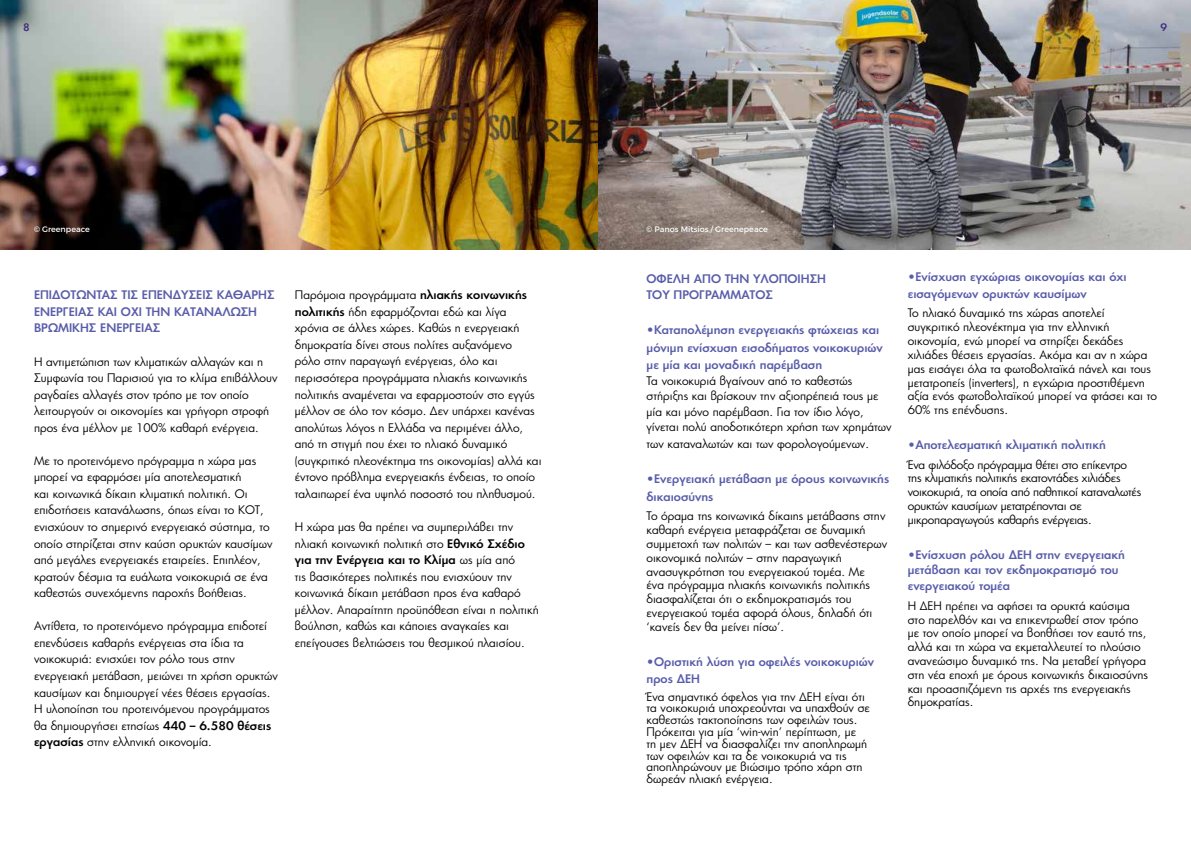
<style>
.page{position:relative;width:1191px;height:842px;background:#fff}
.page>*{position:absolute;margin:0;border:0;box-sizing:border-box;transform-origin:0 0}
.t1{font:11.5px/16.5px "PF Futura Neu";color:#000}
.t2{font:500 11.5px/17.5px "PF Futura Neu";color:#595da9}
.t3{font:11.5px/13.8px "PF Futura Neu";letter-spacing:-.02em;color:#000}
.t4{font:500 10px "PF Futura Neu";color:#40297d}
.t5{font:8px "Montserrat";color:#fff}
.s1{font-weight:500}
</style>
<div class="page">
<img style="left:0;top:0;width:1191px;height:249px">
<p class="t4" style="left:23px;top:20px;width:8px">8</p>
<p class="t4" style="left:1160px;top:20px;width:8px">9</p>
<p class="t5" style="left:34px;top:224px;width:57px">© Greenpeace</p>
<p class="t5" style="left:646px;top:224px;width:123px">© Panos Mitsios / Greenepeace</p>
<p class="t2" style="left:34px;top:287px;width:242px;line-height:16.5px">ΕΠΙΔΟΤΩΝΤΑΣ ΤΙΣ ΕΠΕΝΔΥΣΕΙΣ ΚΑΘΑΡΗΣ<br>ΕΝΕΡΓΕΙΑΣ ΚΑΙ ΟΧΙ ΤΗΝ ΚΑΤΑΝΑΛΩΣΗ<br>ΒΡΩΜΙΚΗΣ ΕΝΕΡΓΕΙΑΣ</p>
<p class="t1" style="left:34px;top:353px;width:245px">Η αντιμετώπιση των κλιματικών αλλαγών και η Συμφωνία του Παρισιού για το κλίμα επιβάλλουν ραγδαίες αλλαγές στον τρόπο με τον οποίο λειτουργούν οι οικονομίες και γρήγορη στροφή προς ένα μέλλον με 100% καθαρή ενέργεια.</p>
<p class="t1" style="left:34px;top:452px;width:240px">Με το προτεινόμενο πρόγραμμα η χώρα μας μπορεί να εφαρμόσει μία αποτελεσματική<br>και κοινωνικά δίκαιη κλιματική πολιτική. Οι επιδοτήσεις κατανάλωσης, όπως είναι το ΚΟΤ, ενισχύουν το σημερινό ενεργειακό σύστημα, το οποίο στηρίζεται στην καύση ορυκτών καυσίμων από μεγάλες ενεργειακές εταιρείες. Επιπλέον, κρατούν δέσμια τα ευάλωτα νοικοκυριά σε ένα καθεστώς συνεχόμενης παροχής βοήθειας.</p>
<p class="t1" style="left:34px;top:618px;width:245px">Αντίθετα, το προτεινόμενο πρόγραμμα επιδοτεί επενδύσεις καθαρής ενέργειας στα ίδια τα νοικοκυριά: ενισχύει τον ρόλο τους στην ενεργειακή μετάβαση, μειώνει τη χρήση ορυκτών καυσίμων και δημιουργεί νέες θέσεις εργασίας.<br>Η υλοποίηση του προτεινόμενου προγράμματος θα δημιουργήσει ετησίως <span class="s1">440 – 6.580 θέσεις εργασίας</span> στην ελληνική οικονομία.</p>
<p class="t1" style="left:295px;top:287px;width:248px">Παρόμοια προγράμματα <span class="s1">ηλιακής κοινωνικής πολιτικής</span> ήδη εφαρμόζονται εδώ και λίγα χρόνια σε άλλες χώρες. Καθώς η ενεργειακή δημοκρατία δίνει στους πολίτες αυξανόμενο<br>ρόλο στην παραγωγή ενέργειας, όλο και περισσότερα προγράμματα ηλιακής κοινωνικής πολιτικής αναμένεται να εφαρμοστούν στο εγγύς μέλλον σε όλο τον κόσμο. Δεν υπάρχει κανένας απολύτως λόγος η Ελλάδα να περιμένει άλλο, από τη στιγμή που έχει το ηλιακό δυναμικό (συγκριτικό πλεονέκτημα της οικονομίας) αλλά και έντονο πρόβλημα ενεργειακής ένδειας, το οποίο ταλαιπωρεί ένα υψηλό ποσοστό του πληθυσμού.</p>
<p class="t1" style="left:295px;top:518px;width:245px">Η χώρα μας θα πρέπει να συμπεριλάβει την ηλιακή κοινωνική πολιτική στο <span class="s1">Εθνικό Σχέδιο για την Ενέργεια και το Κλίμα</span> ως μία από<br>τις βασικότερες πολιτικές που ενισχύουν την κοινωνικά δίκαιη μετάβαση προς ένα καθαρό μέλλον. Απαραίτητη προϋπόθεση είναι η πολιτική βούληση, καθώς και κάποιες αναγκαίες και επείγουσες βελτιώσεις του θεσμικού πλαισίου.</p>
<p class="t2" style="left:646px;top:270px;width:181px;line-height:16.5px">ΟΦΕΛΗ ΑΠΟ ΤΗΝ ΥΛΟΠΟΙΗΣΗ<br>ΤΟΥ ΠΡΟΓΡΑΜΜΑΤΟΣ</p>
<p class="t2" style="left:646px;top:321px;width:238px">•Καταπολέμηση ενεργειακής φτώχειας και μόνιμη ενίσχυση εισοδήματος νοικοκυριών με μία και μοναδική παρέμβαση</p>
<p class="t1" style="left:646px;top:372px;width:246px;line-height:15.5px">Τα νοικοκυριά βγαίνουν από το καθεστώς στήριξης και βρίσκουν την αξιοπρέπειά τους με μία και μόνο παρέμβαση. Για τον ίδιο λόγο, γίνεται πολύ αποδοτικότερη χρήση των χρημάτων</p>
<p class="t1" style="left:646px;top:436px;width:224px">των καταναλωτών και των φορολογούμενων.</p>
<p class="t2" style="left:646px;top:470px;width:244px">•Ενεργειακή μετάβαση με όρους κοινωνικής δικαιοσύνης</p>
<p class="t1" style="left:646px;top:509px;width:242px;line-height:13.8px">Το όραμα της κοινωνικά δίκαιης μετάβασης στην καθαρή ενέργεια μεταφράζεται σε δυναμική συμμετοχή των πολιτών – και των ασθενέστερων οικονομικά πολιτών – στην παραγωγική ανασυγκρότηση του ενεργειακού τομέα. Με<br>ένα πρόγραμμα ηλιακής κοινωνικής πολιτικής διασφαλίζεται ότι ο εκδημοκρατισμός του ενεργειακού τομέα αφορά όλους, δηλαδή ότι ‘κανείς δεν θα μείνει πίσω’.</p>
<p class="t2" style="left:646px;top:652px;width:229px">•Οριστική λύση για οφειλές νοικοκυριών προς ΔΕΗ</p>
<p class="t1" style="left:646px;top:690px;width:225px;line-height:11.8px">Ένα σημαντικό όφελος για την ΔΕΗ είναι ότι τα νοικοκυριά υποχρεούνται να υπαχθούν σε καθεστώς τακτοποίησης των οφειλών τους.<br>Πρόκειται για μία ‘win-win’ περίπτωση, με<br>τη μεν ΔΕΗ να διασφαλίζει την αποπληρωμή των οφειλών και τα δε νοικοκυριά να τις αποπληρώνουν με βιώσιμο τρόπο χάρη στη δωρεάν ηλιακή ενέργεια.</p>
<p class="t2" style="left:907px;top:267px;width:220px">•Ενίσχυση εγχώριας οικονομίας και όχι εισαγόμενων ορυκτών καυσίμων</p>
<p class="t1" style="left:907px;top:306px;width:251px;line-height:13.8px">Το ηλιακό δυναμικό της χώρας αποτελεί συγκριτικό πλεονέκτημα για την ελληνική οικονομία, ενώ μπορεί να στηρίξει δεκάδες χιλιάδες θέσεις εργασίας. Ακόμα και αν η χώρα μας εισάγει όλα τα φωτοβολταϊκά πάνελ και τους μετατροπείς (inverters), η εγχώρια προστιθέμενη αξία ενός φωτοβολταϊκού μπορεί να φτάσει και το 60% της επένδυσης.</p>
<p class="t2" style="left:907px;top:436px;width:200px">•Αποτελεσματική κλιματική πολιτική</p>
<p class="t3" style="left:907px;top:457px;width:235px">Ένα φιλόδοξο πρόγραμμα θέτει στο επίκεντρο της κλιματικής πολιτικής εκατοντάδες χιλιάδες νοικοκυριά, τα οποία από παθητικοί καταναλωτές ορυκτών καυσίμων μετατρέπονται σε μικροπαραγωγούς καθαρής ενέργειας.</p>
<p class="t2" style="left:907px;top:546px;width:219px;line-height:15.8px">•Ενίσχυση ρόλου ΔΕΗ στην ενεργειακή μετάβαση και τον εκδημοκρατισμό του ενεργειακού τομέα</p>
<p class="t1" style="left:907px;top:598px;width:242px;line-height:13.8px">Η ΔΕΗ πρέπει να αφήσει τα ορυκτά καύσιμα στο παρελθόν και να επικεντρωθεί στον τρόπο με τον οποίο μπορεί να βοηθήσει τον εαυτό της, αλλά και τη χώρα να εκμεταλλευτεί το πλούσιο ανανεώσιμο δυναμικό της. Να μεταβεί γρήγορα στη νέα εποχή με όρους κοινωνικής δικαιοσύνης και προασπιζόμενη τις αρχές της ενεργειακής δημοκρατίας.</p>
</div>
